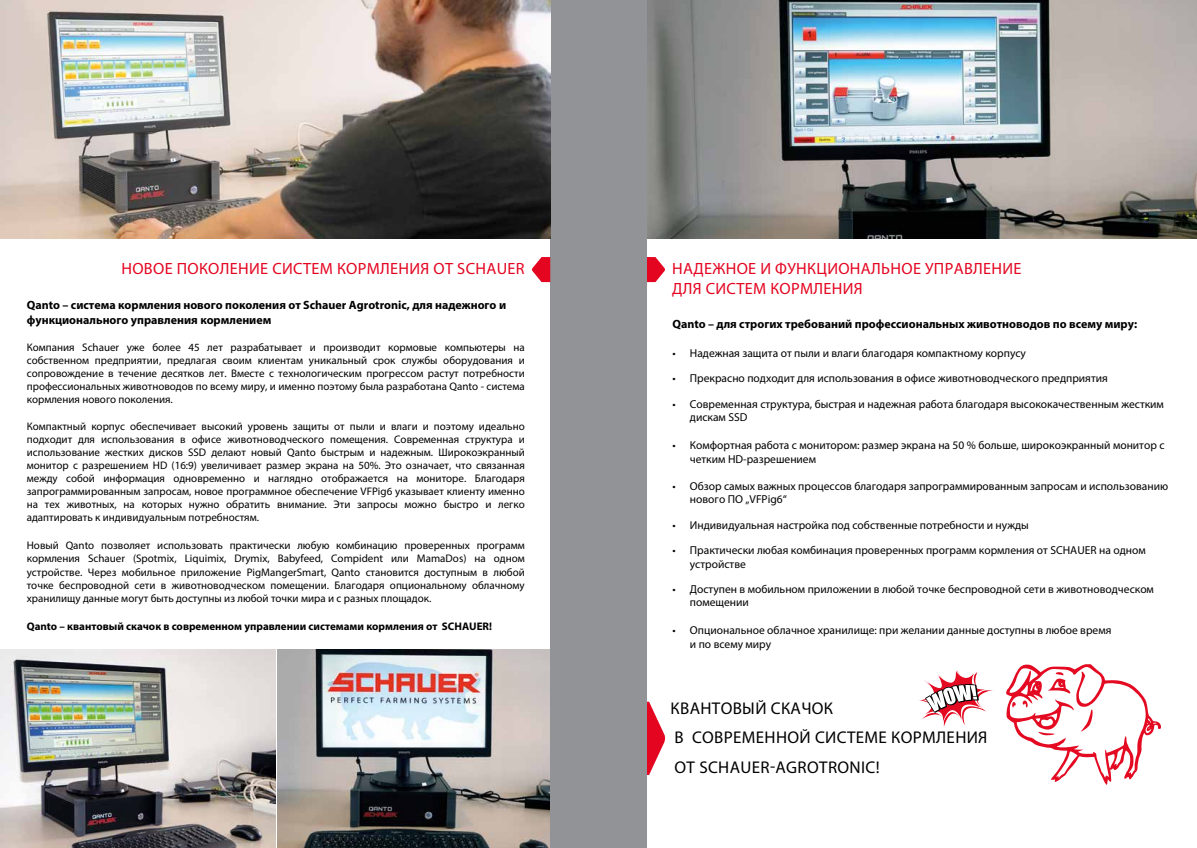
<style>
.page{position:relative;width:1197px;height:848px;background:#fff}
.page>*{position:absolute;margin:0;border:0;box-sizing:border-box;transform-origin:0 0}
.t1{font:17px/29.6px "Myriad Pro";letter-spacing:.02em;color:#000}
.t2{font:16.3px/20.2px "Myriad Pro";letter-spacing:.02em;color:#e40521}
.t3{font:700 12px/14.6px "Myriad Pro";color:#000}
.t4{font:11.5px/13.3px "Myriad Pro";color:#000}
.t5{font:11px/13px "Myriad Pro";color:#000;text-align:justify}
.t6{font:700 11px "Myriad Pro";color:#000}
</style>
<div class="page">
<img style="left:277px;top:649px;width:273px;height:198px">
<div style="left:550px;top:0;width:48px;height:848px;background:#919396"></div>
<svg style="left:532px;top:257px;width:18px;height:25px"></svg>
<img style="left:0;top:0;width:550px;height:238px">
<img style="left:0;top:649px;width:275px;height:199px">
<svg style="left:646px;top:257px;width:19px;height:25px"></svg>
<img style="left:646px;top:0;width:550px;height:239px">
<svg style="left:646px;top:701px;width:20px;height:74px"></svg>
<div style="left:598px;top:0;width:48px;height:848px;background:#919396"></div>
<svg style="left:919px;top:670px;width:74px;height:57px"></svg>
<svg style="left:1006px;top:664px;width:154px;height:120px"></svg>
<h2 class="t2" style="left:121px;top:258px;width:405px">НОВОЕ ПОКОЛЕНИЕ СИСТЕМ КОРМЛЕНИЯ ОТ SCHAUER</h2>
<p class="t3" style="left:27px;top:297px;width:481px">Qanto – система кормления нового поколения от Schauer Agrotronic, для надежного и функционального управления кормлением</p>
<p class="t5" style="left:27px;top:341px;width:499px">Компания Schauer уже более 45 лет разрабатывает и производит кормовые компьютеры на собственном предприятии, предлагая своим клиентам уникальный срок службы оборудования и сопровождение в течение десятков лет. Вместе с технологическим прогрессом растут потребности профессиональных животноводов по всему миру, и именно поэтому была разработана Qanto - система кормления нового поколения.</p>
<p class="t5" style="left:27px;top:420px;width:499px">Компактный корпус обеспечивает высокий уровень защиты от пыли и влаги и поэтому идеально подходит для использования в офисе животноводческого помещения. Современная структура и использование жестких дисков SSD делают новый Qanto быстрым и надежным. Широкоэкранный монитор с разрешением HD (16:9) увеличивает размер экрана на 50%. Это означает, что связанная между собой информация одновременно и наглядно отображается на мониторе. Благодаря запрограммированным запросам, новое программное обеспечение VFPig6 указывает клиенту именно на тех животных, на которых нужно обратить внимание. Эти запросы можно быстро и легко адаптировать к индивидуальным потребностям.</p>
<p class="t5" style="left:27px;top:538px;width:499px;line-height:13.4px">Новый Qanto позволяет использовать практически любую комбинацию проверенных программ кормления Schauer (Spotmix, Liquimix, Drymix, Babyfeed, Compident или MamaDos) на одном устройстве. Через мобильное приложение PigMangerSmart, Qanto становится доступным в любой точке беспроводной сети в животноводческом помещении. Благодаря опциональному облачному хранилищу данные могут быть доступны из любой точки мира и с разных площадок.</p>
<p class="t6" style="left:27px;top:618px;width:467px">Qanto – квантовый скачок в современном управлении системами кормления от SCHAUER!</p>
<h2 class="t2" style="left:672px;top:258px;width:351px">НАДЕЖНОЕ И ФУНКЦИОНАЛЬНОЕ УПРАВЛЕНИЕ<br>ДЛЯ СИСТЕМ КОРМЛЕНИЯ</h2>
<p class="t3" style="left:672px;top:316px;width:466px">Qanto – для строгих требований профессиональных животноводов по всему миру:</p>
<p class="t4" style="left:672px;top:346px;width:355px">• Надежная защита от пыли и влаги благодаря компактному корпусу</p>
<p class="t4" style="left:672px;top:371px;width:436px">• Прекрасно подходит для использования в офисе животноводческого предприятия</p>
<p class="t4" style="left:689px;top:397px;width:475px;text-indent:-17px">• Современная структура, быстрая и надежная работа благодаря высококачественным жестким дискам SSD</p>
<p class="t4" style="left:689px;top:438px;width:476px;text-indent:-17px">• Комфортная работа с монитором: размер экрана на 50 % больше, широкоэкранный монитор с четким HD-разрешением</p>
<p class="t4" style="left:689px;top:479px;width:479px;text-indent:-17px">• Обзор самых важных процессов благодаря запрограммированным запросам и использованию нового ПО „VFPig6“</p>
<p class="t4" style="left:672px;top:518px;width:357px">• Индивидуальная настройка под собственные потребности и нужды</p>
<p class="t4" style="left:689px;top:543px;width:457px;text-indent:-17px">• Практически любая комбинация проверенных программ кормления от SCHAUER на одном устройстве</p>
<p class="t4" style="left:689px;top:582px;width:465px;text-indent:-17px">• Доступен в мобильном приложении в любой точке беспроводной сети в животноводческом помещении</p>
<p class="t4" style="left:689px;top:623px;width:423px;line-height:13.8px;text-indent:-17px">• Опциональное облачное хранилище: при желании данные доступны в любое время и по всему миру</p>
<h1 class="t1" style="left:670px;top:693px;width:318px">КВАНТОВЫЙ СКАЧОК<br>В СОВРЕМЕННОЙ СИСТЕМЕ КОРМЛЕНИЯ<br>ОТ SCHAUER-AGROTRONIC!</h1>
</div>
